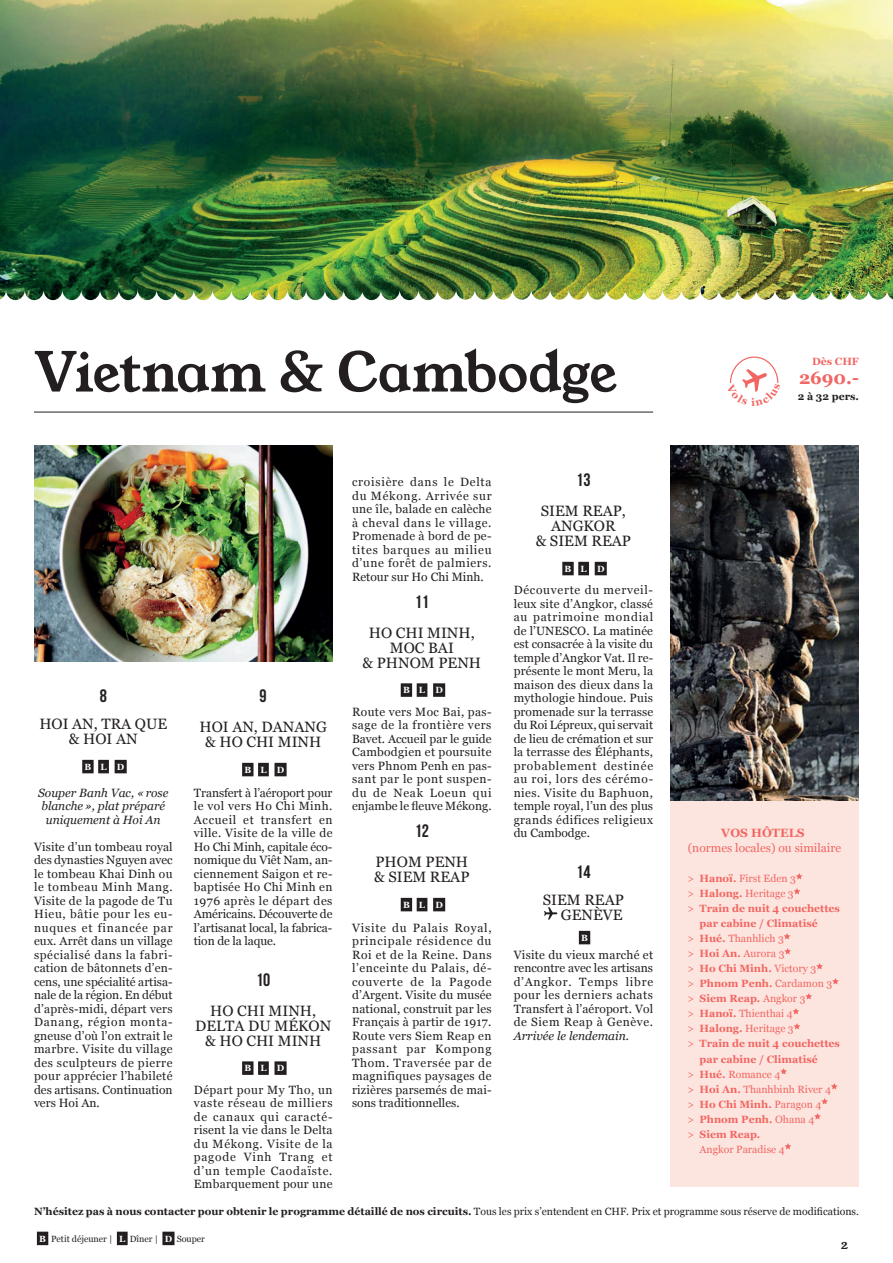
<style>
.page{position:relative;width:893px;height:1263px;background:#fff}
.page>*{position:absolute;margin:0;border:0;box-sizing:border-box;transform-origin:0 0}
.t1{font:54px "Young Serif";color:#231f20}
.t2{font:18px "Bebas Neue";color:#231f20}
.t3{font:700 18px "Georgia";color:#f16662}
.t4{font:15px/15px "Georgia";color:#231f20;text-align:center}
.t5{font:13.05px "Young Serif";color:#231f20}
.t6{font:12px/13.5px "Georgia";letter-spacing:.015em;color:#231f20;text-align:justify}
.t7{font:italic 12px/13.5px "Georgia";color:#231f20;text-align:center}
.t8{font:12px "Georgia";color:#f16662}
.t9{font:700 12px "Georgia";color:#f16662}
.t10{font:700 10.5px "Georgia";color:#f16662}
.t11{font:10.5px "Georgia";color:#f16662}
.t12{font:700 10.5px "Georgia";color:#231f20}
.t13{font:9px "Georgia";color:#231f20}
.t14{font:700 9px "Georgia";color:#fff}
.s1{font-weight:700}
.s2{font-weight:400}
.s3{font-weight:700;color:#fff}
</style>
<div class="page">
<hr style="left:34px;top:412px;width:619px;height:1px;background:#231f20">
<div style="left:37px;top:1232px;width:11px;height:13px;background:#231f20"></div>
<div style="left:117px;top:1232px;width:11px;height:13px;background:#231f20"></div>
<div style="left:162px;top:1232px;width:13px;height:13px;background:#231f20"></div>
<img style="left:465px;top:0;width:428px;height:300px">
<img style="left:0;top:0;width:465px;height:300px">
<div style="left:670px;top:800px;width:189px;height:386px;background:#fde5df"></div>
<svg style="left:796px;top:873px;width:6px;height:6px"></svg>
<svg style="left:794px;top:888px;width:6px;height:6px"></svg>
<svg style="left:784px;top:933px;width:6px;height:6px"></svg>
<svg style="left:784px;top:948px;width:7px;height:6px"></svg>
<svg style="left:816px;top:963px;width:7px;height:6px"></svg>
<svg style="left:832px;top:978px;width:7px;height:6px"></svg>
<svg style="left:805px;top:993px;width:7px;height:6px"></svg>
<svg style="left:793px;top:1008px;width:6px;height:6px"></svg>
<svg style="left:794px;top:1023px;width:6px;height:6px"></svg>
<svg style="left:780px;top:1068px;width:7px;height:6px"></svg>
<svg style="left:831px;top:1083px;width:6px;height:6px"></svg>
<svg style="left:821px;top:1098px;width:7px;height:6px"></svg>
<svg style="left:814px;top:1113px;width:7px;height:6px"></svg>
<svg style="left:785px;top:1143px;width:6px;height:6px"></svg>
<img style="left:34px;top:446px;width:298px;height:216px">
<img style="left:670px;top:446px;width:189px;height:354px">
<div style="left:82px;top:760px;width:12px;height:13px;background:#231f20"></div>
<div style="left:98px;top:760px;width:11px;height:13px;background:#231f20"></div>
<div style="left:115px;top:760px;width:12px;height:13px;background:#231f20"></div>
<div style="left:242px;top:763px;width:11px;height:13px;background:#231f20"></div>
<div style="left:258px;top:763px;width:11px;height:13px;background:#231f20"></div>
<div style="left:274px;top:763px;width:13px;height:13px;background:#231f20"></div>
<div style="left:242px;top:1061px;width:11px;height:14px;background:#231f20"></div>
<div style="left:258px;top:1061px;width:11px;height:14px;background:#231f20"></div>
<div style="left:274px;top:1061px;width:13px;height:14px;background:#231f20"></div>
<div style="left:401px;top:683px;width:11px;height:14px;background:#231f20"></div>
<div style="left:417px;top:683px;width:10px;height:14px;background:#231f20"></div>
<div style="left:433px;top:683px;width:12px;height:14px;background:#231f20"></div>
<div style="left:401px;top:898px;width:11px;height:13px;background:#231f20"></div>
<div style="left:417px;top:898px;width:10px;height:13px;background:#231f20"></div>
<div style="left:433px;top:898px;width:12px;height:13px;background:#231f20"></div>
<div style="left:562px;top:562px;width:12px;height:13px;background:#231f20"></div>
<div style="left:578px;top:562px;width:11px;height:13px;background:#231f20"></div>
<div style="left:595px;top:562px;width:12px;height:13px;background:#231f20"></div>
<div style="left:579px;top:931px;width:11px;height:13px;background:#231f20"></div>
<svg style="left:544px;top:907px;width:13px;height:13px"></svg>
<svg style="left:730px;top:356px;width:49px;height:36px"></svg>
<h1 class="t1" style="left:35px;top:335px;width:584px">Vietnam &amp; Cambodge</h1>
<h2 class="t2" style="left:100px;top:686px;width:9px">8</h2>
<p class="t4" style="left:39px;top:716px;width:129px">HOI AN, TRA QUE &amp; HOI AN</p>
<p class="t14" style="left:85px;top:760px;width:41px">B L - D</p>
<p class="t7" style="left:38px;top:785px;width:132px">Souper Banh Vac, «rose blanche», plat préparé uniquement à Hoi An</p>
<p class="t6" style="left:34px;top:839px;width:140px">Visite d’un tombeau royal des dynasties Nguyen avec le tombeau Khai Dinh ou le tombeau Minh Mang.<br>Visite de la pagode de Tu Hieu, bâtie pour les eu&shy;nuques et financée par eux. Arrêt dans un village spécialisé dans la fabri&shy;cation de bâtonnets d’en&shy;cens, une spécialité artisa&shy;nale de la région. En début d’après-midi, départ vers Danang, région monta&shy;gneuse d’où l’on extrait le marbre. Visite du village des sculpteurs de pierre pour apprécier l’habileté des artisans. Continuation vers Hoi An.</p>
<h2 class="t2" style="left:260px;top:686px;width:9px">9</h2>
<p class="t4" style="left:200px;top:719px;width:129px">HOI AN, DANANG &amp; HO CHI MINH</p>
<p class="t14" style="left:244px;top:763px;width:41px">B L - D</p>
<p class="t6" style="left:194px;top:785px;width:140px">Transfert à l’aéroport pour le vol vers Ho Chi Minh.<br>Accueil et transfert en ville. Visite de la ville de Ho Chi Minh, capitale éco&shy;nomique du Viêt Nam, an&shy;ciennement Saigon et re&shy;baptisée Ho Chi Minh en 1976 après le départ des Américains. Découverte de l’artisanat local, la fabrica&shy;tion de la laque.</p>
<h2 class="t2" style="left:256px;top:969px;width:16px">10</h2>
<p class="t4" style="left:195px;top:1002px;width:138px">HO CHI MINH,<br>DELTA DU MÉKON &amp; HO CHI MINH</p>
<p class="t14" style="left:244px;top:1061px;width:41px">B L - D</p>
<p class="t6" style="left:194px;top:1082px;width:140px">Départ pour My Tho, un vaste réseau de milliers de canaux qui caracté&shy;risent la vie dans le Delta du Mékong. Visite de la pagode Vinh Trang et d’un temple Caodaïste.<br>Embarquement pour une</p>
<p class="t6" style="left:352px;top:475px;width:141px">croisière dans le Delta du Mékong. Arrivée sur une île, balade en calèche à cheval dans le village.<br>Promenade à bord de pe&shy;tites barques au milieu d’une forêt de palmiers.<br>Retour sur Ho Chi Minh.</p>
<h2 class="t2" style="left:415px;top:591px;width:16px">11</h2>
<p class="t4" style="left:363px;top:624px;width:120px">HO CHI MINH,<br>MOC BAI<br>&amp; PHNOM PENH</p>
<p class="t14" style="left:403px;top:683px;width:41px">B L - D</p>
<p class="t6" style="left:352px;top:704px;width:141px">Route vers Moc Bai, pas&shy;sage de la frontière vers Bavet. Accueil par le guide Cambodgien et poursuite vers Phnom Penh en pas&shy;sant par le pont suspen&shy;du de Neak Loeun qui enjambe le fleuve Mékong.</p>
<h2 class="t2" style="left:415px;top:821px;width:16px">12</h2>
<p class="t4" style="left:374px;top:854px;width:97px;text-align:left">PHOM PENH &amp; SIEM REAP</p>
<p class="t14" style="left:403px;top:898px;width:41px">B L - D</p>
<p class="t6" style="left:352px;top:920px;width:141px">Visite du Palais Royal, principale résidence du Roi et de la Reine. Dans l’enceinte du Palais, dé&shy;couverte de la Pagode d’Argent. Visite du musée national, construit par les Français à partir de 1917.<br>Route vers Siem Reap en passant par Kompong Thom. Traversée par de magnifiques paysages de rizières parsemés de mai&shy;sons traditionnelles.</p>
<h2 class="t2" style="left:576px;top:470px;width:16px">13</h2>
<p class="t4" style="left:536px;top:503px;width:97px">SIEM REAP,<br>ANGKOR<br>&amp; SIEM REAP</p>
<p class="t14" style="left:565px;top:562px;width:41px">B L - D</p>
<p class="t6" style="left:514px;top:583px;width:141px">Découverte du merveil&shy;leux site d’Angkor, classé au patrimoine mondial de l’UNESCO. La matinée est consacrée à la visite du temple d’Angkor Vat. Il re&shy;présente le mont Meru, la maison des dieux dans la mythologie hindoue. Puis promenade sur la terrasse du Roi Lépreux, qui servait de lieu de crémation et sur la terrasse des Éléphants, probablement destinée au roi, lors des cérémo&shy;nies. Visite du Baphuon, temple royal, l’un des plus grands édifices religieux du Cambodge.</p>
<h2 class="t2" style="left:576px;top:861px;width:16px">14</h2>
<p class="t4" style="left:543px;top:891px;width:83px;text-align:right">SIEM REAP<br>GENÈVE</p>
<p class="t14" style="left:581px;top:931px;width:8px">B</p>
<p class="t6" style="left:514px;top:947px;width:141px">Visite du vieux marché et rencontre avec les artisans d’Angkor. Temps libre pour les derniers achats Transfert à l’aéroport. Vol de Siem Reap à Genève.</p>
<p class="t7" style="left:514px;top:1028px;width:117px">Arrivée le lendemain.</p>
<p class="t10" style="left:812px;top:353px;width:48px">Dès CHF</p>
<h2 class="t3" style="left:799px;top:364px;width:61px">2690.-</h2>
<p class="t12" style="left:798px;top:389px;width:63px">2 à 32 pers.</p>
<p class="t9" style="left:721px;top:824px;width:85px">VOS HÔTELS</p>
<p class="t8" style="left:688px;top:839px;width:155px">(normes locales) ou similaire</p>
<p class="t11" style="left:687px;top:871px;width:110px">&gt; <span class="s1">Hanoï.</span> First Eden 3</p>
<p class="t11" style="left:687px;top:886px;width:108px">&gt; <span class="s1">Halong.</span> Heritage 3</p>
<p class="t10" style="left:687px;top:901px;width:154px"><span class="s2">&gt;</span> Train de nuit 4 couchettes</p>
<p class="t10" style="left:699px;top:916px;width:120px">par cabine / Climatisé</p>
<p class="t11" style="left:687px;top:931px;width:98px">&gt; <span class="s1">Hué.</span> Thanhlich 3</p>
<p class="t11" style="left:687px;top:946px;width:99px">&gt; <span class="s1">Hoi An.</span> Aurora 3</p>
<p class="t10" style="left:687px;top:961px;width:130px"><span class="s2">&gt;</span> Ho Chi Minh. <span class="s2">Victory 3</span></p>
<p class="t11" style="left:687px;top:976px;width:146px">&gt; <span class="s1">Phnom Penh.</span> Cardamon 3</p>
<p class="t10" style="left:687px;top:991px;width:120px"><span class="s2">&gt;</span> Siem Reap. <span class="s2">Angkor 3</span></p>
<p class="t11" style="left:687px;top:1006px;width:107px">&gt; <span class="s1">Hanoï.</span> Thienthai 4</p>
<p class="t11" style="left:687px;top:1021px;width:108px">&gt; <span class="s1">Halong.</span> Heritage 3</p>
<p class="t10" style="left:687px;top:1036px;width:154px"><span class="s2">&gt;</span> Train de nuit 4 couchettes</p>
<p class="t10" style="left:699px;top:1051px;width:120px">par cabine / Climatisé</p>
<p class="t11" style="left:687px;top:1066px;width:95px">&gt; <span class="s1">Hué.</span> Romance 4</p>
<p class="t11" style="left:687px;top:1081px;width:145px">&gt; <span class="s1">Hoi An.</span> Thanhbinh River 4</p>
<p class="t10" style="left:687px;top:1096px;width:136px"><span class="s2">&gt;</span> Ho Chi Minh. <span class="s2">Paragon 4</span></p>
<p class="t10" style="left:687px;top:1111px;width:128px"><span class="s2">&gt;</span> Phnom Penh. <span class="s2">Ohana 4</span></p>
<p class="t10" style="left:687px;top:1126px;width:74px"><span class="s2">&gt;</span> Siem Reap.</p>
<p class="t11" style="left:699px;top:1141px;width:87px">Angkor Paradise 4</p>
<p class="t12" style="left:34px;top:1203px;width:826px">N’hésitez pas à nous contacter pour obtenir le programme détaillé de nos circuits. <span class="s2">Tous les prix s’entendent en CHF. Prix et programme sous réserve de modifications.</span></p>
<p class="t13" style="left:39px;top:1232px;width:167px"><span class="s3">B</span> Petit déjeuner | <span class="s3">L</span> Dîner | <span class="s3">D</span> Souper</p>
<p class="t5" style="left:841px;top:1235px;width:8px">2</p>
</div>
